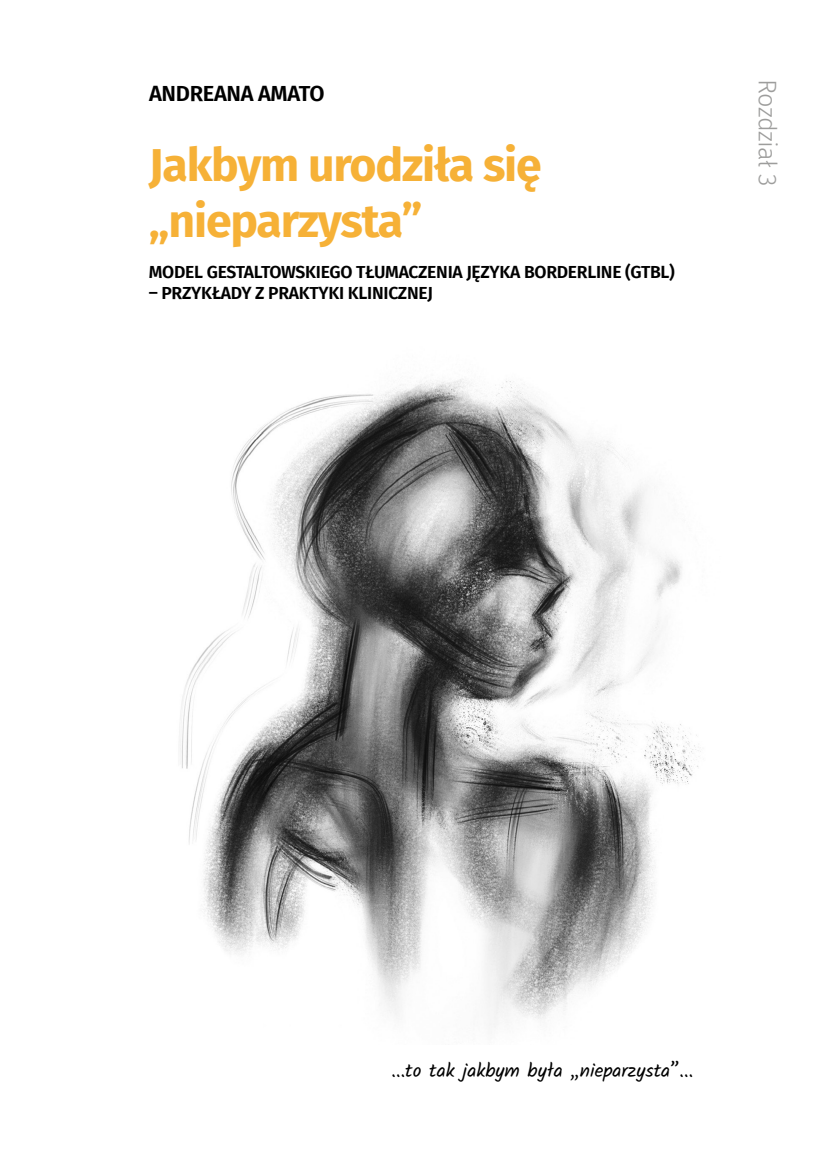
<style>
.page{position:relative;width:819px;height:1166px;background:#fff}
.page>*{position:absolute;margin:0;border:0;box-sizing:border-box;transform-origin:0 0}
.Tytułowa_tytuł{font:700 46.38px/55.6px "Fira Sans";letter-spacing:-.025em;color:#f6b137}
.Tytulowa_rozdzial{font:300 25.38px "Fira Sans";letter-spacing:-.03em;color:#9d9d9c}
.Tytulowa_autor{font:600 21.88px "Fira Sans";letter-spacing:-.015em;color:#000}
.Lead{font:19.25px "Kalam";color:#000}
.Tytulowa_podtytul{font:600 17.5px "Fira Sans";letter-spacing:-.015em;color:#000}
</style>
<div class="page">
<img style="left:179px;top:379px;width:522px;height:648px">
<p class="Tytulowa_autor" style="left:149px;top:75px;width:177px">ANDREANA AMATO</p>
<p class="Tytułowa_tytuł" style="left:149px;top:134px;width:394px">Jakbym urodziła się „nieparzysta”</p>
<p class="Tytulowa_podtytul" style="left:149px;top:257px;width:527px">MODEL GESTALTOWSKIEGO TŁUMACZENIA JĘZYKA BORDERLINE (GTBL)</p>
<p class="Tytulowa_podtytul" style="left:149px;top:278px;width:285px">– PRZYKŁADY Z PRAKTYKI KLINICZNEJ</p>
<p class="Tytulowa_rozdzial" style="left:785px;top:79px;width:108px;rotate:90deg">Rozdział 3</p>
<p class="Lead" style="left:391px;top:1057px;width:303px">...to tak jakbym była „nieparzysta”...</p>
</div>
